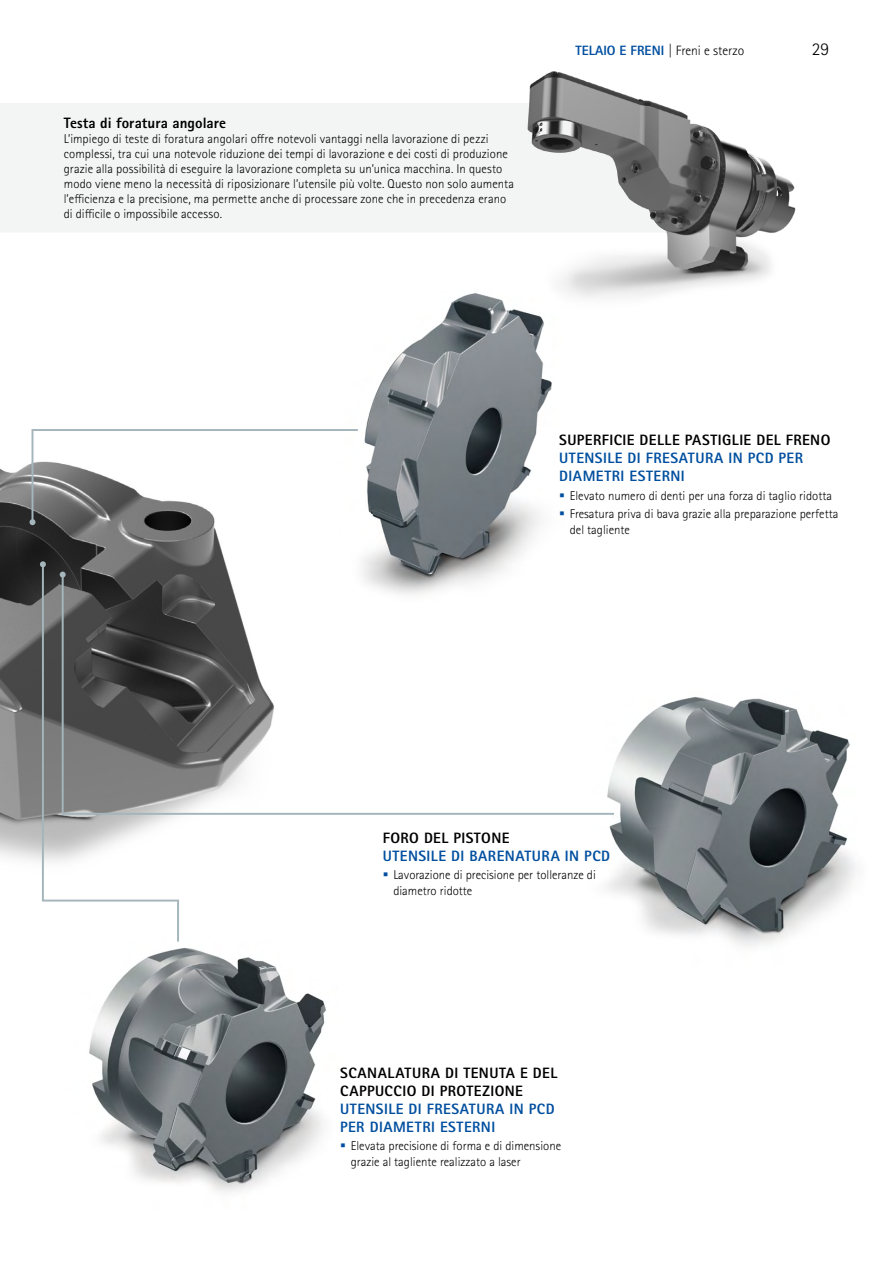
<style>
.page{position:relative;width:893px;height:1263px;background:#fff}
.page>*{position:absolute;margin:0;border:0;box-sizing:border-box;transform-origin:0 0}
.t1{font:300 18px "Rotis Sans Serif W1 G";color:#000}
.t2{font:800 15px/18px "Rotis Sans Serif W1 G";letter-spacing:.03em;color:#004f9f}
.t3{font:800 15px/18px "Rotis Sans Serif W1 G";letter-spacing:.025em;color:#000}
.t4{font:800 15px "Rotis Sans Serif W1 G";letter-spacing:.005em;color:#000}
.t5{font:300 13.5px "Rotis Sans Serif W1 G";color:#000}
.t6{font:300 12.75px/15px "Rotis Sans Serif W1 G";color:#000}
.s1{font-weight:800;color:#004f9f}
</style>
<div class="page">
<div style="left:0;top:103px;width:516px;height:129px;background:#f3f4f4"></div>
<img style="left:0;top:463px;width:229px;height:398px">
<img style="left:89px;top:941px;width:237px;height:251px">
<img style="left:608px;top:697px;width:249px;height:249px">
<svg style="left:181px;top:573px;width:435px;height:243px"></svg>
<svg style="left:41px;top:562px;width:140px;height:340px"></svg>
<svg style="left:40px;top:561px;width:6px;height:6px"></svg>
<hr style="left:177px;top:900px;width:2px;height:41px;background:#a4b5bb">
<img style="left:325px;top:293px;width:254px;height:322px">
<img style="left:516px;top:71px;width:280px;height:261px">
<svg style="left:31px;top:428px;width:329px;height:96px"></svg>
<div style="left:29px;top:519px;width:7px;height:6px;background:#a4b5bb;border-radius:50%"></div>
<svg style="left:560px;top:493px;width:4px;height:4px"></svg>
<svg style="left:560px;top:511px;width:4px;height:4px"></svg>
<p class="t4" style="left:64px;top:114px;width:164px">Testa di foratura angolare</p>
<p class="t6" style="left:64px;top:132px;width:452px">L’impiego di teste di foratura angolari offre notevoli vantaggi nella lavorazione di pezzi complessi, tra cui una notevole riduzione dei tempi di lavorazione e dei costi di produzione grazie alla possibilità di eseguire la lavorazione completa su un’unica macchina. In questo modo viene meno la necessità di riposizionare l’utensile più volte. Questo non solo aumenta l’efficienza e la precisione, ma permette anche di processare zone che in precedenza erano di difficile o impossibile accesso.</p>
<p class="t5" style="left:576px;top:43px;width:170px"><span class="s1">TELAIO E FRENI</span> | Freni e sterzo</p>
<h1 class="t1" style="left:812px;top:39px;width:19px">29</h1>
<p class="t3" style="left:559px;top:431px;width:273px">SUPERFICIE DELLE PASTIGLIE DEL FRENO</p>
<p class="t2" style="left:559px;top:449px;width:245px">UTENSILE DI FRESATURA IN PCD PER<br>DIAMETRI ESTERNI</p>
<p class="t6" style="left:570px;top:486px;width:270px;line-height:18.3px">Elevato numero di denti per una forza di taglio ridotta<br>Fresatura priva di bava grazie alla preparazione perfetta</p>
<p class="t6" style="left:570px;top:522px;width:62px">del tagliente</p>
<p class="t3" style="left:383px;top:829px;width:128px">FORO DEL PISTONE</p>
<p class="t2" style="left:383px;top:847px;width:229px">UTENSILE DI BARENATURA IN PCD</p>
<p class="t6" style="left:393px;top:867px;width:204px;line-height:15.8px">Lavorazione di precisione per tolleranze di diametro ridotte</p>
<p class="t3" style="left:340px;top:1063px;width:219px">SCANALATURA DI TENUTA E DEL<br>CAPPUCCIO DI PROTEZIONE</p>
<p class="t2" style="left:340px;top:1099px;width:216px">UTENSILE DI FRESATURA IN PCD<br>PER DIAMETRI ESTERNI</p>
<p class="t6" style="left:351px;top:1138px;width:212px;line-height:15.8px">Elevata precisione di forma e di dimensione grazie al tagliente realizzato a laser</p>
</div>
